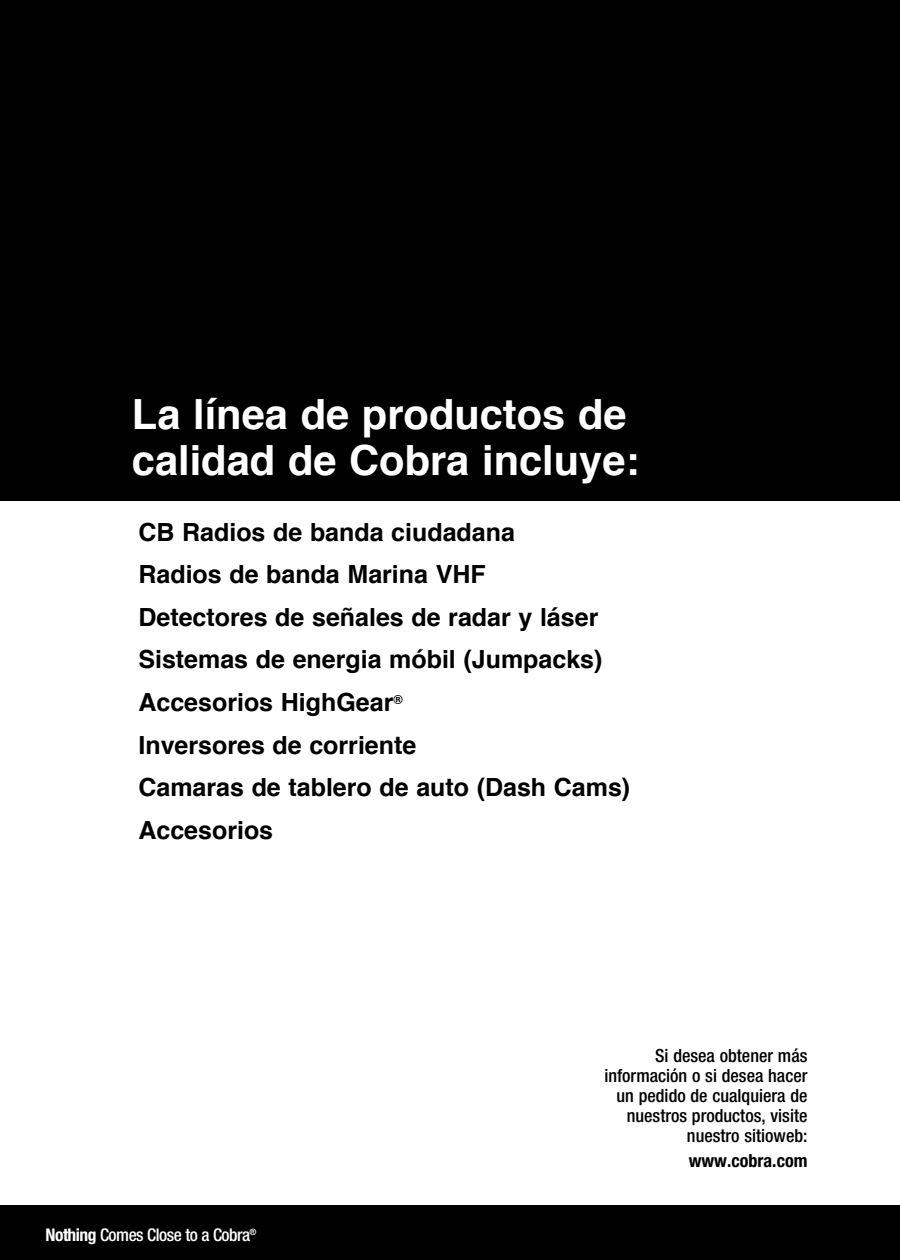
<style>
.page{position:relative;width:900px;height:1260px;background:#fff}
.page>*{position:absolute;margin:0;border:0;box-sizing:border-box;transform-origin:0 0}
.t1{font:700 41.5px/45.5px "Helvetica";color:#fff}
.t2{font:700 25px/42.5px "Helvetica";color:#000}
.t3{font:500 condensed 18px/20px "Helvetica Neue LT Std";color:#000;text-align:right}
.t4{font:700 condensed 18px "Helvetica Neue LT Std";color:#000}
.t5{font:500 condensed 17.5px "Helvetica Neue LT Std";letter-spacing:-.03em;color:#fff}
.s1{font-weight:700}
</style>
<div class="page">
<div style="left:0;top:0;width:900px;height:501px;background:#000"></div>
<div style="left:0;top:1205px;width:900px;height:55px;background:#000"></div>
<h1 class="t1" style="left:132px;top:392px;width:509px">La línea de productos de calidad de Cobra incluye:</h1>
<p class="t2" style="left:138px;top:511px;width:493px">CB Radios de banda ciudadana<br>Radios de banda Marina VHF<br>Detectores de señales de radar y láser<br>Sistemas de energia móbil (Jumpacks)<br>Accesorios HighGear<sup>®<br></sup>Inversores de corriente<br>Camaras de tablero de auto (Dash Cams)<br>Accesorios</p>
<p class="t5" style="left:46px;top:1224px;width:213px"><span class="s1">Nothing</span> Comes Close to a Cobra<sup>®</sup></p>
<p class="t3" style="left:604px;top:1045px;width:205px">Si desea obtener más información o si desea hacer un pedido de cualquiera de nuestros productos, visite nuestro sitioweb:</p>
<p class="t4" style="left:689px;top:1150px;width:120px">www.cobra.com</p>
</div>
